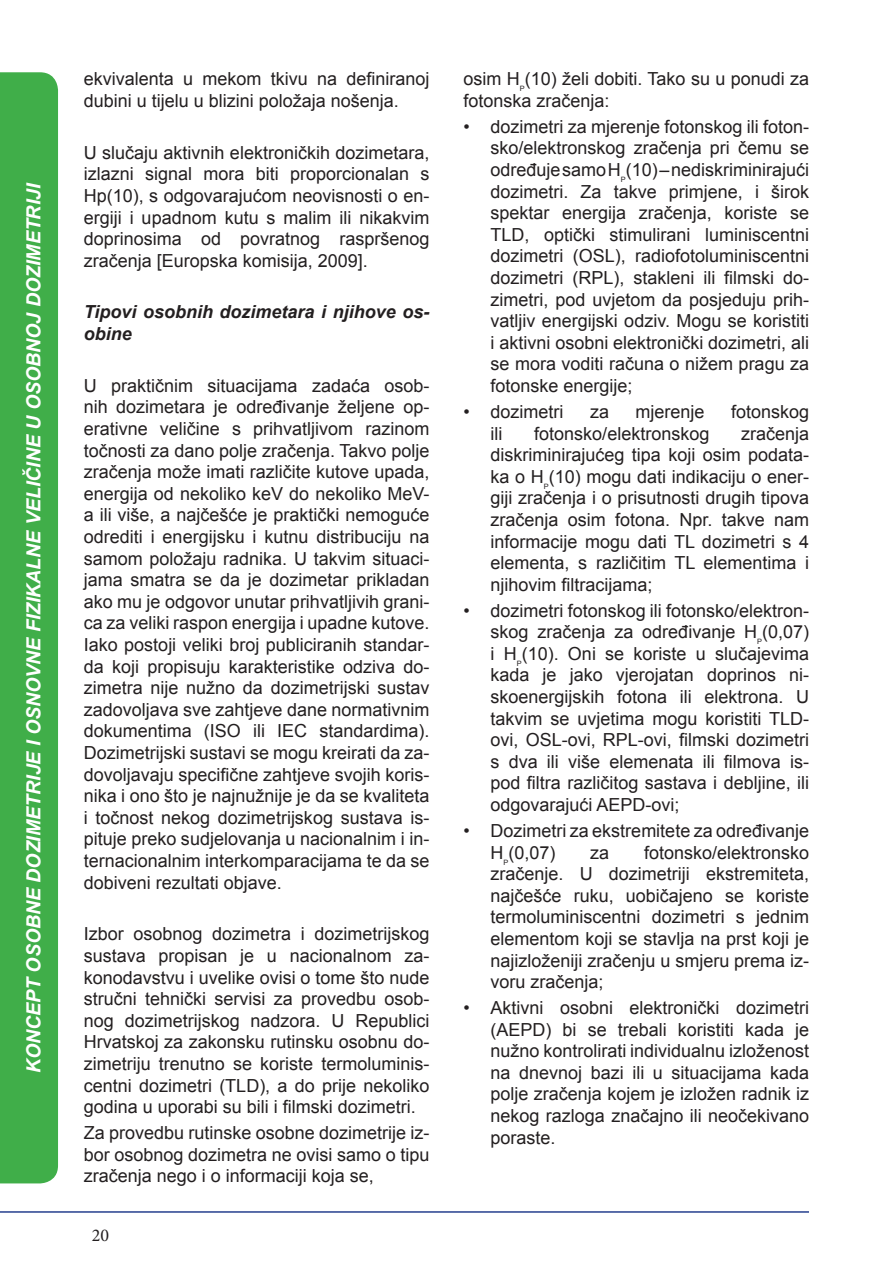
<style>
.page{position:relative;width:893px;height:1263px;background:#fff}
.page>*{position:absolute;margin:0;border:0;box-sizing:border-box;transform-origin:0 0}
.Heading_3{font:italic 700 19.5px "Arial";letter-spacing:-.005em;color:#fff}
.t1{font:18px/21.6px "Arial";color:#231f20;text-align:justify}
.t2{font:italic 700 18px/21.6px "Arial";color:#231f20}
.t3{font:18px "Minion Pro";color:#231f20}
.t4{font:7.35px "Arial";color:#231f20}
</style>
<div class="page">
<hr style="left:0;top:1211px;width:809px;height:2px;background:#253f8e">
<div style="left:0;top:72px;width:58px;height:1111px;background:#40ae49"></div>
<p class="Heading_3" style="left:21px;top:1073px;width:892px;rotate:-90deg">KONCEPT OSOBNE DOZIMETRIJE I OSNOVNE FIZIKALNE VELIČINE U OSOBNOJ DOZIMETRIJI</p>
<p class="t1" style="left:84px;top:68px;width:347px">ekvivalenta u mekom tkivu na definiranoj dubini u tijelu u blizini položaja nošenja.</p>
<p class="t1" style="left:84px;top:142px;width:347px">U slučaju aktivnih elektroničkih dozimetara, izlazni signal mora biti proporcionalan s Hp(10), s odgovarajućom neovisnosti o en&shy;ergiji i upadnom kutu s malim ili nikakvim doprinosima od povratnog raspršenog zračenja [Europska komisija, 2009].</p>
<p class="t2" style="left:84px;top:302px;width:347px">Tipovi osobnih dozimetara i njihove os&shy;obine</p>
<p class="t1" style="left:84px;top:375px;width:347px">U praktičnim situacijama zadaća osob&shy;nih dozimetara je određivanje željene op&shy;erativne veličine s prihvatljivom razinom točnosti za dano polje zračenja. Takvo polje zračenja može imati različite kutove upada, energija od nekoliko keV do nekoliko MeV&shy;a ili više, a najčešće je praktički nemoguće odrediti i energijsku i kutnu distribuciju na samom položaju radnika. U takvim situaci&shy;jama smatra se da je dozimetar prikladan ako mu je odgovor unutar prihvatljivih grani&shy;ca za veliki raspon energija i upadne kutove.<br>Iako postoji veliki broj publiciranih standar&shy;da koji propisuju karakteristike odziva do&shy;zimetra nije nužno da dozimetrijski sustav zadovoljava sve zahtjeve dane normativnim dokumentima (ISO ili IEC standardima).<br>Dozimetrijski sustavi se mogu kreirati da za&shy;dovoljavaju specifične zahtjeve svojih koris&shy;nika i ono što je najnužnije je da se kvaliteta i točnost nekog dozimetrijskog sustava is&shy;pituje preko sudjelovanja u nacionalnim i in&shy;ternacionalnim interkomparacijama te da se dobiveni rezultati objave.</p>
<p class="t1" style="left:84px;top:923px;width:347px">Izbor osobnog dozimetra i dozimetrijskog sustava propisan je u nacionalnom za&shy;konodavstvu i uvelike ovisi o tome što nude stručni tehnički servisi za provedbu osob&shy;nog dozimetrijskog nadzora. U Republici Hrvatskoj za zakonsku rutinsku osobnu do&shy;zimetriju trenutno se koriste termoluminis&shy;centni dozimetri (TLD), a do prije nekoliko godina u uporabi su bili i filmski dozimetri.</p>
<p class="t1" style="left:84px;top:1122px;width:347px">Za provedbu rutinske osobne dozimetrije iz&shy;bor osobnog dozimetra ne ovisi samo o tipu zračenja nego i o informaciji koja se,</p>
<p class="t3" style="left:92px;top:1223px;width:19px">20</p>
<p class="t1" style="left:463px;top:68px;width:347px">osim H (10) želi dobiti. Tako su u ponudi za</p>
<p class="t4" style="left:520px;top:84px;width:6px">p</p>
<p class="t1" style="left:463px;top:90px;width:148px">fotonska zračenja:</p>
<p class="t1" style="left:490px;top:116px;width:320px;text-indent:-27px">• dozimetri za mjerenje fotonskog ili foton&shy;sko/elektronskog zračenja pri čemu se određuje samo H (10) – nediskriminirajući</p>
<p class="t4" style="left:621px;top:175px;width:6px">p</p>
<p class="t1" style="left:490px;top:181px;width:320px">dozimetri. Za takve primjene, i širok spektar energija zračenja, koriste se TLD, optički stimulirani luminiscentni dozimetri (OSL), radiofotoluminiscentni dozimetri (RPL), stakleni ili filmski do&shy;zimetri, pod uvjetom da posjeduju prih&shy;vatljiv energijski odziv. Mogu se koristiti i aktivni osobni elektronički dozimetri, ali se mora voditi računa o nižem pragu za fotonske energije;</p>
<p class="t1" style="left:463px;top:401px;width:102px">• dozimetri</p>
<p class="t1" style="left:590px;top:401px;width:21px">za</p>
<p class="t1" style="left:636px;top:401px;width:71px">mjerenje</p>
<p class="t1" style="left:731px;top:401px;width:80px">fotonskog</p>
<p class="t1" style="left:490px;top:423px;width:13px">ili</p>
<p class="t1" style="left:534px;top:423px;width:177px">fotonsko/elektronskog</p>
<p class="t1" style="left:490px;top:423px;width:320px;text-indent:251px">zračenja diskriminirajućeg tipa koji osim podata&shy;ka o H (10) mogu dati indikaciju o ener-</p>
<p class="t4" style="left:544px;top:481px;width:6px">p</p>
<p class="t1" style="left:490px;top:487px;width:320px">giji zračenja i o prisutnosti drugih tipova zračenja osim fotona. Npr. takve nam informacije mogu dati TL dozimetri s 4 elementa, s različitim TL elementima i njihovim filtracijama;</p>
<p class="t1" style="left:463px;top:600px;width:347px;text-align:right">• dozimetri fotonskog ili fotonsko/elektron&shy;skog zračenja za određivanje H (0,07)</p>
<p class="t4" style="left:757px;top:637px;width:6px">p</p>
<p class="t1" style="left:490px;top:643px;width:320px">i H (10). Oni se koriste u slučajevima</p>
<p class="t4" style="left:517px;top:658px;width:6px">p</p>
<p class="t1" style="left:490px;top:664px;width:320px">kada je jako vjerojatan doprinos ni&shy;skoenergijskih fotona ili elektrona. U takvim se uvjetima mogu koristiti TLD&shy;ovi, OSL-ovi, RPL-ovi, filmski dozimetri s dva ili više elemenata ili filmova is&shy;pod filtra različitog sastava i debljine, ili odgovarajući AEPD-ovi;</p>
<p class="t1" style="left:490px;top:820px;width:320px;text-indent:-27px">• Dozimetri za ekstremitete za određivanje<br>H (0,07)</p>
<p class="t4" style="left:503px;top:857px;width:6px">p</p>
<p class="t1" style="left:490px;top:841px;width:320px;text-indent:154px">fotonsko/elektronsko zračenje. U dozimetriji ekstremiteta, najčešće ruku, uobičajeno se koriste termoluminiscentni dozimetri s jednim elementom koji se stavlja na prst koji je najizloženiji zračenju u smjeru prema iz&shy;voru zračenja;</p>
<p class="t1" style="left:490px;top:997px;width:320px;text-indent:-27px">• Aktivni osobni elektronički dozimetri (AEPD) bi se trebali koristiti kada je nužno kontrolirati individualnu izloženost na dnevnoj bazi ili u situacijama kada polje zračenja kojem je izložen radnik iz nekog razloga značajno ili neočekivano poraste.</p>
<p class="t1" style="left:590px;top:841px;width:21px">za</p>
</div>
